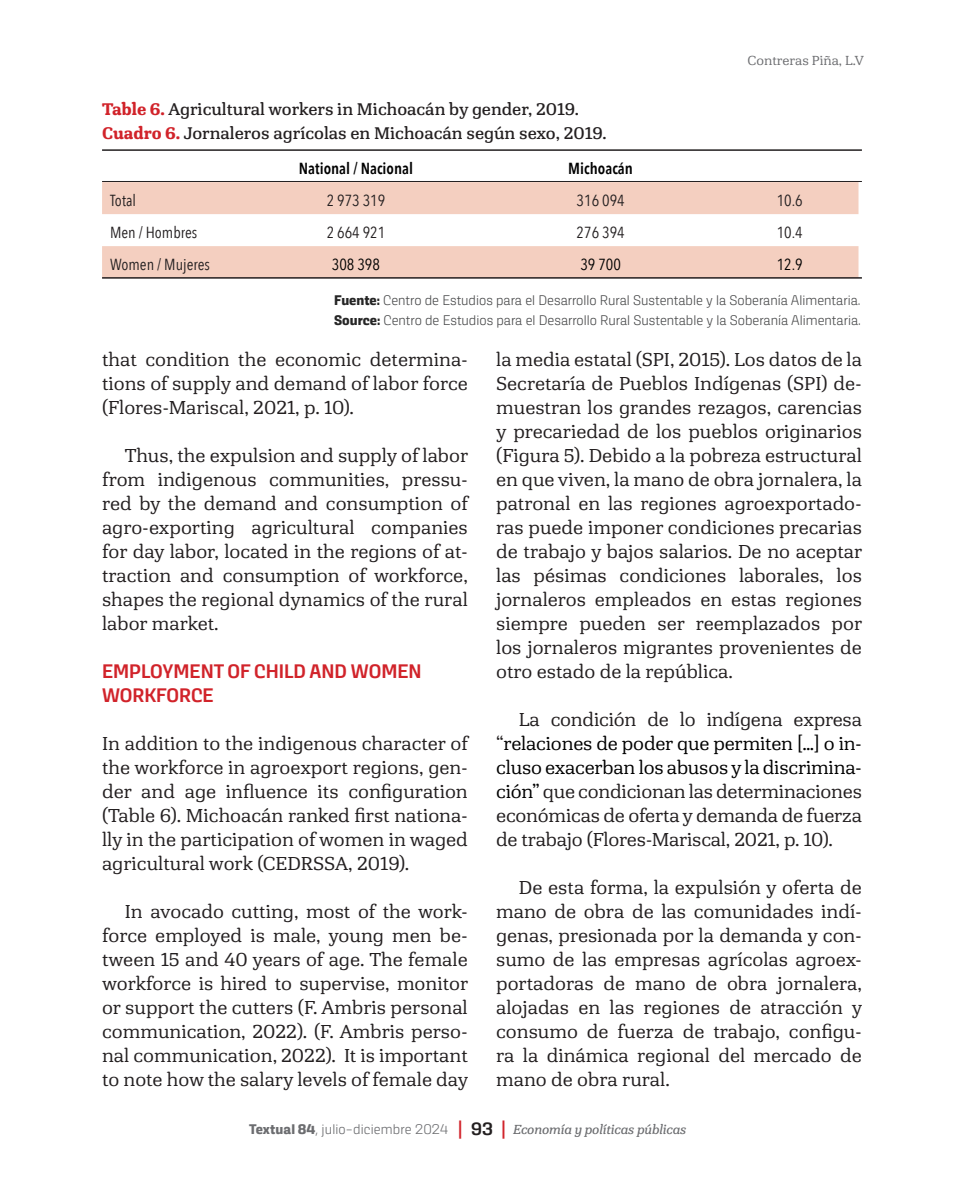
<style>
.page{position:relative;width:964px;height:1191px;background:#fff}
.page>*{position:absolute;margin:0;border:0;box-sizing:border-box;transform-origin:0 0}
.t1{font:300 20px/24px "Hawking";color:#231f20;text-align:justify}
.SStítulo{font:500 19.6px/24px "Kawak";color:#d1232a}
.FIGURA{font:18px "Hawking";color:#231f20}
.TEXTO_TABLA{font:16px "Avenir Next Condensed";color:#231f20}
.TEXTO_TABLA-2{font:600 16px "Avenir Next Condensed";color:#000}
.TEXTO_TABLA-3{font:16px "Avenir Next Condensed";color:#000}
.PIE_DE_FIGURA{font:300 14px "Kawak";color:#4b4c4d}
.t2{font:italic 14px "Hawking";letter-spacing:-.01em;color:#6c6d70}
.t3{font:300 14px "Hawking";color:#6c6d70}
.s1{font-weight:700;color:#d1232a}
.s2{font-weight:700;color:#262626}
.s3{color:#000}
.s4{font-family:"Kawak";font-weight:700;font-style:normal}
.s5{font-family:"Kawak";font-weight:300;font-style:normal}
.s6{font-family:"Overpass";font-weight:600;font-style:normal;font-size:18px;color:#d1232a}
.s7{font-family:"Kawak";font-weight:500;font-style:normal;font-size:18px;color:#231f20}
</style>
<div class="page">
<svg style="left:102px;top:182px;width:756px;height:95px;fill:#f4cfc0"></svg>
<hr style="left:102px;top:149px;width:760px;height:2px;background:#231f20">
<hr style="left:102px;top:277px;width:760px;height:2px;background:#231f20">
<hr style="left:102px;top:181px;width:760px;height:1px;background:#231f20">
<p class="t3" style="left:747px;top:52px;width:118px">Contreras Piña, L.V</p>
<p class="FIGURA" style="left:102px;top:98px;width:478px"><span class="s1">Table 6.</span> Agricultural workers in Michoacán by gender, 2019.</p>
<p class="FIGURA" style="left:102px;top:122px;width:506px"><span class="s1">Cuadro 6.</span> Jornaleros agrícolas en Michoacán según sexo, 2019.</p>
<p class="TEXTO_TABLA-2" style="left:299px;top:155px;width:116px">National / Nacional</p>
<p class="TEXTO_TABLA-2" style="left:568px;top:155px;width:66px">Michoacán</p>
<p class="TEXTO_TABLA" style="left:110px;top:187px;width:27px">Total</p>
<p class="TEXTO_TABLA" style="left:327px;top:187px;width:60px">2 973 319</p>
<p class="TEXTO_TABLA" style="left:576px;top:187px;width:50px">316 094</p>
<p class="TEXTO_TABLA" style="left:777px;top:187px;width:28px">10.6</p>
<p class="TEXTO_TABLA" style="left:110px;top:219px;width:89px">Men / Hombres</p>
<p class="TEXTO_TABLA" style="left:327px;top:219px;width:60px">2 664 921</p>
<p class="TEXTO_TABLA" style="left:576px;top:219px;width:50px">276 394</p>
<p class="TEXTO_TABLA" style="left:777px;top:219px;width:28px">10.4</p>
<p class="TEXTO_TABLA" style="left:110px;top:251px;width:101px">Women / Mujeres</p>
<p class="TEXTO_TABLA-3" style="left:332px;top:251px;width:50px">308 398</p>
<p class="TEXTO_TABLA-3" style="left:580px;top:251px;width:42px">39 700</p>
<p class="TEXTO_TABLA-3" style="left:777px;top:251px;width:28px">12.9</p>
<p class="PIE_DE_FIGURA" style="left:334px;top:293px;width:528px"><span class="s2">Fuente:</span> Centro de Estudios para el Desarrollo Rural Sustentable y la Soberanía Alimentaria.</p>
<p class="PIE_DE_FIGURA" style="left:334px;top:313px;width:528px"><span class="s2">Source:</span> Centro de Estudios para el Desarrollo Rural Sustentable y la Soberanía Alimentaria.</p>
<p class="t1" style="left:102px;top:347px;width:367px">that condition the economic determina&shy;tions of supply and demand of labor force (Flores-Mariscal, 2021, p. 10).</p>
<p class="t1" style="left:102px;top:443px;width:368px;text-indent:23px">Thus, the expulsion and supply of labor from indigenous communities, pressu&shy;red by the demand and consumption of agro-exporting agricultural companies for day labor, located in the regions of at&shy;traction and consumption of workforce, shapes the regional dynamics of the rural labor market.</p>
<p class="SStítulo" style="left:102px;top:659px;width:321px">EMPLOYMENT OF CHILD AND WOMEN<br>WORKFORCE</p>
<p class="t1" style="left:102px;top:731px;width:368px">In addition to the indigenous character of the workforce in agroexport regions, gen&shy;der and age influence its configuration (Table 6). Michoacán ranked first nationa&shy;lly in the participation of women in waged agricultural work (CEDRSSA, 2019).</p>
<p class="t1" style="left:102px;top:899px;width:368px;text-indent:23px">In avocado cutting, most of the work&shy;force employed is male, young men be&shy;tween 15 and 40 years of age. The female workforce is hired to supervise, monitor or support the cutters (F. Ambris personal communication, 2022). (F. Ambris perso&shy;nal communication, 2022). It is important to note how the salary levels of female day</p>
<p class="t1" style="left:496px;top:347px;width:368px">la media estatal (SPI, 2015). Los datos de la Secretaría de Pueblos Indígenas (SPI) de&shy;muestran los grandes rezagos, carencias y precariedad de los pueblos originarios (Figura 5). Debido a la pobreza estructural en que viven, la mano de obra jornalera, la patronal en las regiones agroexportado&shy;ras puede imponer condiciones precarias de trabajo y bajos salarios. De no aceptar las pésimas condiciones laborales, los jornaleros empleados en estas regiones siempre pueden ser reemplazados por los jornaleros migrantes provenientes de otro estado de la república.</p>
<p class="t1" style="left:496px;top:707px;width:367px;text-indent:23px">La condición de lo indígena expresa “<span class="s3">relaciones de poder que permiten […] o in&shy;cluso exacerban los abusos y la discrimina&shy;ción”</span> que condicionan las determinaciones económicas de oferta y demanda de fuerza de trabajo (Flores-Mariscal, 2021, p. 10).</p>
<p class="t1" style="left:496px;top:875px;width:368px;text-indent:23px">De esta forma, la expulsión y oferta de mano de obra de las comunidades indí&shy;genas, presionada por la demanda y con&shy;sumo de las empresas agrícolas agroex&shy;portadoras de mano de obra jornalera, alojadas en las regiones de atracción y consumo de fuerza de trabajo, configu&shy;ra la dinámica regional del mercado de mano de obra rural.</p>
<p class="t2" style="left:249px;top:1120px;width:439px"><span class="s4">Textual 84</span><span class="s5">, julio-diciembre 2024</span> <span class="s6">|</span> <span class="s7">93</span> <span class="s6">|</span> Economía y políticas públicas</p>
</div>
